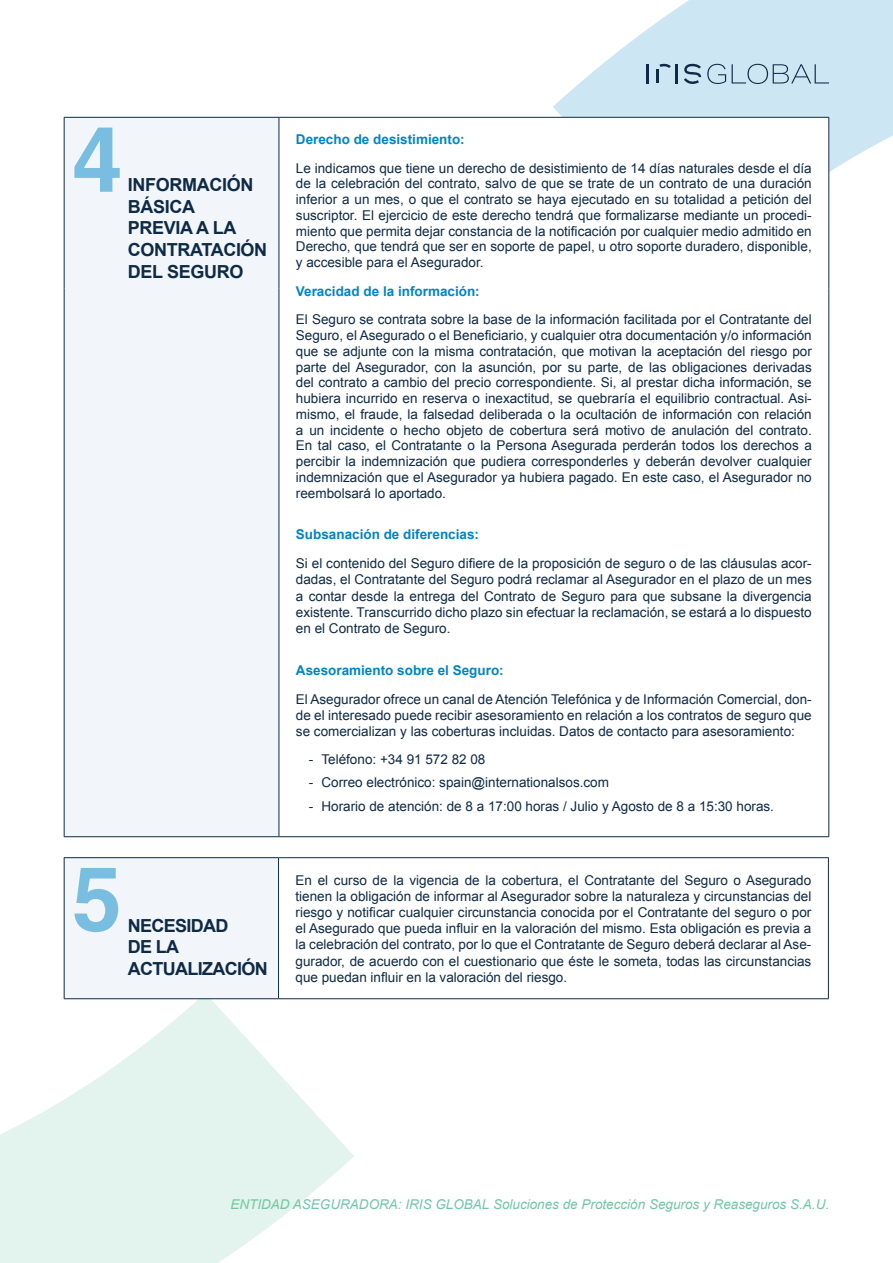
<style>
.page{position:relative;width:893px;height:1263px;background:#fff}
.page>*{position:absolute;margin:0;border:0;box-sizing:border-box;transform-origin:0 0}
.t1{font:700 18px/21.6px "Arial";letter-spacing:-.02em;color:#0e2a45}
.t2{font:700 18px/21.6px "Arial";letter-spacing:-.04em;color:#0e2a45}
.t3{font:13.5px/15.8px "Arial";color:#0e2a45;text-align:justify}
.t4{font:700 13.5px "Arial";color:#0084c8}
.t5{font:italic 13.5px "Arial";color:#70c7a5}
</style>
<div class="page">
<svg style="left:0;top:993px;width:354px;height:270px;fill:#e2f4ed"></svg>
<svg style="left:553px;top:0;width:340px;height:270px;fill:#cde6f4"></svg>
<hr style="left:656px;top:69px;width:3px;height:14px;background:#0e2a45">
<hr style="left:646px;top:64px;width:3px;height:19px;background:#0e2a45">
<svg style="left:659px;top:63px;width:19px;height:20px"></svg>
<svg style="left:684px;top:63px;width:17px;height:21px"></svg>
<svg style="left:707px;top:64px;width:19px;height:20px"></svg>
<svg style="left:732px;top:64px;width:97px;height:20px;background:#b1cbda"></svg>
<div style="left:65px;top:118px;width:214px;height:718px;background:#f2f6fb"></div>
<div style="left:279px;top:117px;width:550px;height:720px;background:#fff"></div>
<hr style="left:279px;top:117px;width:550px;height:1px;background:#0e2a45">
<hr style="left:828px;top:118px;width:1px;height:170px;background:#0e2a45">
<hr style="left:828px;top:288px;width:1px;height:548px;background:#0e2a45">
<hr style="left:279px;top:836px;width:550px;height:1px;background:#0e2a45">
<hr style="left:64px;top:118px;width:1px;height:170px;background:#0e2a45">
<hr style="left:64px;top:288px;width:1px;height:548px;background:#0e2a45">
<hr style="left:64px;top:117px;width:215px;height:1px;background:#0e2a45">
<hr style="left:279px;top:118px;width:1px;height:170px;background:#0e2a45">
<hr style="left:279px;top:288px;width:1px;height:548px;background:#0e2a45">
<hr style="left:64px;top:836px;width:215px;height:1px;background:#0e2a45">
<svg style="left:74px;top:128px;width:46px;height:64px"></svg>
<div style="left:64px;top:858px;width:215px;height:141px;background:#f2f6fb"></div>
<div style="left:279px;top:858px;width:549px;height:141px;background:#fff"></div>
<hr style="left:279px;top:857px;width:550px;height:1px;background:#0e2a45">
<hr style="left:828px;top:858px;width:1px;height:140px;background:#0e2a45">
<hr style="left:279px;top:998px;width:550px;height:1px;background:#0e2a45">
<hr style="left:64px;top:858px;width:1px;height:140px;background:#0e2a45">
<hr style="left:64px;top:857px;width:215px;height:1px;background:#0e2a45">
<hr style="left:278px;top:858px;width:1px;height:140px;background:#0e2a45">
<hr style="left:64px;top:998px;width:215px;height:1px;background:#0e2a45">
<svg style="left:74px;top:868px;width:44px;height:64px"></svg>
<h1 class="t1" style="left:128px;top:175px;width:141px">INFORMACIÓN<br>BÁSICA<br>PREVIA A LA<br>CONTRATACIÓN<br>DEL SEGURO</h1>
<h1 class="t2" style="left:128px;top:915px;width:141px">NECESIDAD<br>DE LA<br>ACTUALIZACIÓN</h1>
<p class="t4" style="left:296px;top:131px;width:170px">Derecho de desistimiento:</p>
<p class="t3" style="left:296px;top:160px;width:517px">Le indicamos que tiene un derecho de desistimiento de 14 días naturales desde el día de la celebración del contrato, salvo de que se trate de un contrato de una duración inferior a un mes, o que el contrato se haya ejecutado en su totalidad a petición del suscriptor. El ejercicio de este derecho tendrá que formalizarse mediante un procedi&shy;miento que permita dejar constancia de la notificación por cualquier medio admitido en Derecho, que tendrá que ser en soporte de papel, u otro soporte duradero, disponible, y accesible para el Asegurador.</p>
<p class="t4" style="left:296px;top:282px;width:185px">Veracidad de la información:</p>
<p class="t3" style="left:296px;top:312px;width:517px">El Seguro se contrata sobre la base de la información facilitada por el Contratante del Seguro, el Asegurado o el Beneficiario, y cualquier otra documentación y/o información que se adjunte con la misma contratación, que motivan la aceptación del riesgo por parte del Asegurador, con la asunción, por su parte, de las obligaciones derivadas del contrato a cambio del precio correspondiente. Si, al prestar dicha información, se hubiera incurrido en reserva o inexactitud, se quebraría el equilibrio contractual. Asi&shy;mismo, el fraude, la falsedad deliberada o la ocultación de información con relación a un incidente o hecho objeto de cobertura será motivo de anulación del contrato.<br>En tal caso, el Contratante o la Persona Asegurada perderán todos los derechos a percibir la indemnización que pudiera corresponderles y deberán devolver cualquier indemnización que el Asegurador ya hubiera pagado. En este caso, el Asegurador no reembolsará lo aportado.</p>
<p class="t4" style="left:296px;top:526px;width:185px">Subsanación de diferencias:</p>
<p class="t3" style="left:296px;top:555px;width:517px;line-height:16.2px">Si el contenido del Seguro difiere de la proposición de seguro o de las cláusulas acor&shy;dadas, el Contratante del Seguro podrá reclamar al Asegurador en el plazo de un mes a contar desde la entrega del Contrato de Seguro para que subsane la divergencia existente. Transcurrido dicho plazo sin efectuar la reclamación, se estará a lo dispuesto en el Contrato de Seguro.</p>
<p class="t4" style="left:296px;top:661px;width:209px">Asesoramiento sobre el Seguro:</p>
<p class="t3" style="left:296px;top:691px;width:517px;line-height:16.2px">El Asegurador ofrece un canal de Atención Telefónica y de Información Comercial, don&shy;de el interesado puede recibir asesoramiento en relación a los contratos de seguro que se comercializan y las coberturas incluidas. Datos de contacto para asesoramiento:</p>
<p class="t3" style="left:309px;top:751px;width:178px">- Teléfono: +34 91 572 82 08</p>
<p class="t3" style="left:309px;top:775px;width:302px">- Correo electrónico: spain@internationalsos.com</p>
<p class="t3" style="left:309px;top:798px;width:467px">- Horario de atención: de 8 a 17:00 horas / Julio y Agosto de 8 a 15:30 horas.</p>
<p class="t3" style="left:296px;top:872px;width:517px;line-height:16.2px">En el curso de la vigencia de la cobertura, el Contratante del Seguro o Asegurado tienen la obligación de informar al Asegurador sobre la naturaleza y circunstancias del riesgo y notificar cualquier circunstancia conocida por el Contratante del seguro o por el Asegurado que pueda influir en la valoración del mismo. Esta obligación es previa a la celebración del contrato, por lo que el Contratante de Seguro deberá declarar al Ase&shy;gurador, de acuerdo con el cuestionario que éste le someta, todas las circunstancias que puedan influir en la valoración del riesgo.</p>
<p class="t5" style="left:230px;top:1195px;width:600px">ENTIDAD ASEGURADORA: IRIS GLOBAL Soluciones de Protección Seguros y Reaseguros S.A.U.</p>
</div>
